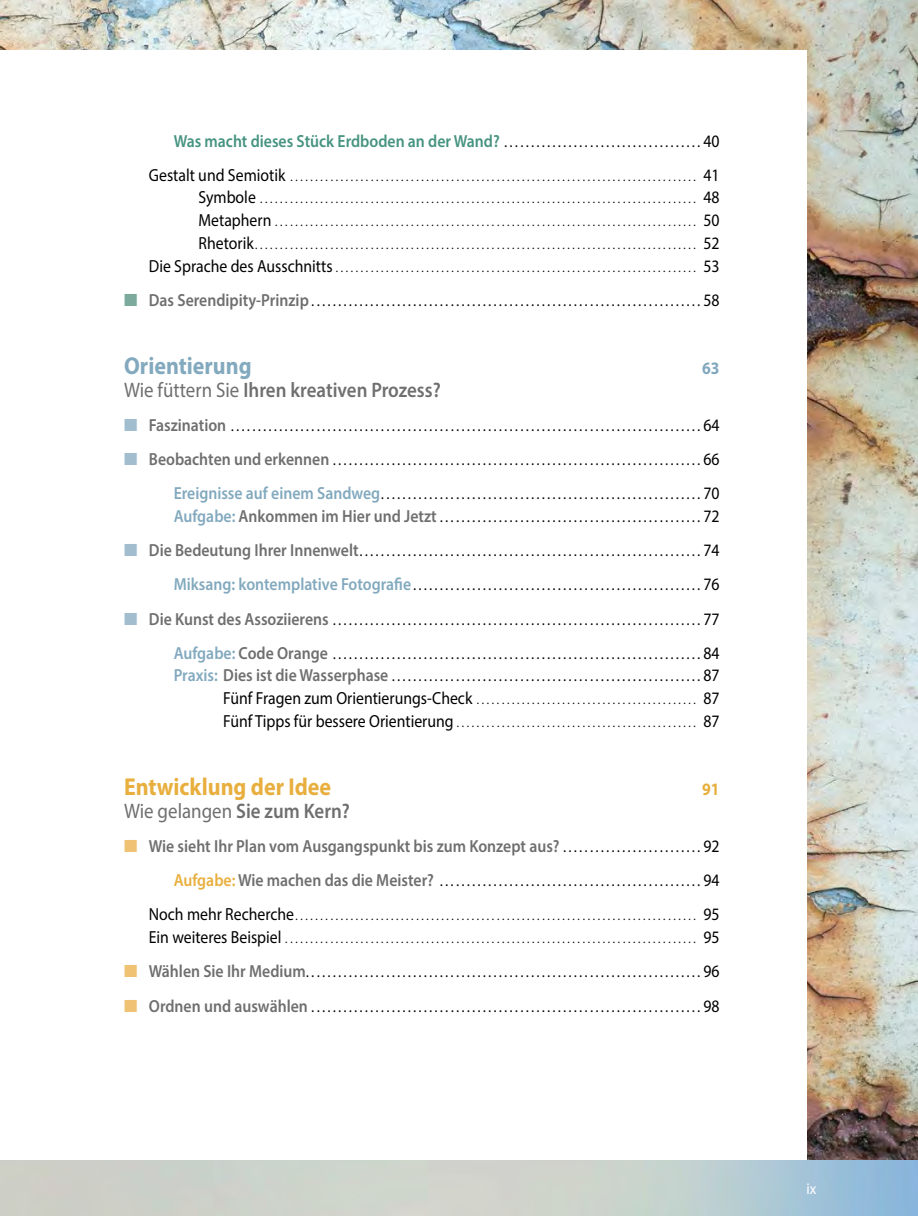
<style>
.page{position:relative;width:918px;height:1216px;background:#fff}
.page>*{position:absolute;margin:0;border:0;box-sizing:border-box;transform-origin:0 0}
.Heading_1_IVZ{font:700 24.5px "Myriad Pro";color:#e8af3e;scale:.9 1}
.Heading_1_IVZ-2{font:700 24.5px "Myriad Pro";color:#82a9be;scale:.9 1}
.Heading_2_IVZ{font:600 21px "Myriad Pro";color:#706f6f;scale:.9 1}
.Heading_2_IVZ-2{font:21px "Myriad Pro";color:#706f6f;scale:.9 1}
.Heading_3_IVZ{font:600 17.5px "Myriad Pro";color:#706f6f;scale:.9 1}
.Sonterüberschrift_IV{font:600 17.5px "Myriad Pro";color:#469381;scale:.9 1}
.Heading_1_IVZ-3{font:700 17.5px "Myriad Pro";color:#82a9be;scale:.9 1}
.Heading_1_IVZ-4{font:700 17.5px "Myriad Pro";color:#e8af3e;scale:.9 1}
.Seitenzahl{font:15.75px "Myriad Pro";color:#fff;scale:.9 1}
.Heading_3_IVZ-2{font:600 12.25px "Myriad Pro";color:#000;scale:.9 1}
.Sonterüberschrift_IV-2{font:600 12.25px "Myriad Pro";color:#000;scale:.9 1}
.Heading_4_IVZ{font:12.25px "Myriad Pro";color:#000;scale:.9 1}
.Heading_5_IVZ{font:12.25px "Myriad Pro";color:#000;scale:.9 1}
.Sondertext_IVZ{font:12.25px "Myriad Pro";color:#000;scale:.9 1}
.s1{font-size:12.25px;color:#000}
.s2{font-weight:400;color:#000}
.s3{font-size:17.5px}
.s4{color:#7cab9e}
.s5{font-size:17.5px;color:#706f6f}
.s6{font-weight:400;font-size:17.5px}
.s7{font-weight:400}
.s8{color:#a2bdce}
.s9{font-size:17.5px;color:#82a9be}
.s10{font-weight:600}
.s11{color:#efc373}
.s12{font-size:17.5px;color:#e8af3e}
</style>
<div class="page">
<img style="left:0;top:1159px;width:918px;height:56px">
<img style="left:0;top:0;width:918px;height:1159px">
<div style="left:0;top:50px;width:806px;height:1109px;background:#fff"></div>
<p class="Sonterüberschrift_IV" style="left:174px;top:129px;width:608px">Was macht dieses Stück Erdboden an der Wand? <span class="s1">.....................................</span><span class="s2">40</span></p>
<p class="Heading_4_IVZ" style="left:149px;top:169px;width:635px"><span class="s3">Gestalt und Semiotik</span> ................................................................................. <span class="s3">41</span></p>
<p class="Heading_5_IVZ" style="left:198px;top:192px;width:580px"><span class="s3">Symbole</span> ....................................................................................... <span class="s3">48</span></p>
<p class="Heading_5_IVZ" style="left:198px;top:214px;width:580px"><span class="s3">Metaphern</span>.................................................................................... <span class="s3">50</span></p>
<p class="Heading_5_IVZ" style="left:198px;top:237px;width:580px"><span class="s3">Rhetorik</span>........................................................................................ <span class="s3">52</span></p>
<p class="Heading_4_IVZ" style="left:149px;top:260px;width:635px"><span class="s3">Die Sprache des Ausschnitts</span>........................................................................ <span class="s3">53</span></p>
<p class="Heading_3_IVZ-2" style="left:124px;top:294px;width:663px"><span class="s4">■</span> <span class="s5">Das Serendipity-Prinzip</span>.........................................................................<span class="s6">58</span></p>
<p class="Heading_1_IVZ-2" style="left:124px;top:350px;width:143px">Orientierung</p>
<p class="Heading_1_IVZ-3" style="left:702px;top:357px;width:21px">63</p>
<p class="Heading_2_IVZ" style="left:124px;top:376px;width:353px"><span class="s7">Wie füttern Sie</span> Ihren kreativen Prozess?</p>
<p class="Heading_3_IVZ-2" style="left:124px;top:419px;width:663px"><span class="s8">■</span> <span class="s5">Faszination</span> ........................................................................................<span class="s6">64</span></p>
<p class="Heading_3_IVZ-2" style="left:124px;top:453px;width:663px"><span class="s8">■</span> <span class="s5">Beobachten und erkennen</span>.....................................................................<span class="s6">66</span></p>
<p class="Sonterüberschrift_IV-2" style="left:174px;top:487px;width:608px"><span class="s9">Ereignisse auf einem Sandweg</span>............................................................<span class="s6">70</span></p>
<p class="Sonterüberschrift_IV-2" style="left:174px;top:510px;width:608px"><span class="s9">Aufgabe:</span> <span class="s5">Ankommen im Hier und Jetzt</span> .................................................<span class="s6">72</span></p>
<p class="Heading_3_IVZ-2" style="left:124px;top:544px;width:663px"><span class="s8">■</span> <span class="s5">Die Bedeutung Ihrer Innenwelt</span>................................................................<span class="s6">74</span></p>
<p class="Sonterüberschrift_IV-2" style="left:174px;top:578px;width:608px"><span class="s9">Miksang: kontemplative Fotografie</span>......................................................<span class="s6">76</span></p>
<p class="Heading_3_IVZ-2" style="left:124px;top:612px;width:663px"><span class="s8">■</span> <span class="s5">Die Kunst des Assoziierens</span> .....................................................................<span class="s6">77</span></p>
<p class="Sonterüberschrift_IV-2" style="left:174px;top:646px;width:608px"><span class="s9">Aufgabe:</span> <span class="s5">Code Orange</span> .....................................................................<span class="s6">84</span></p>
<p class="Sonterüberschrift_IV-2" style="left:174px;top:669px;width:608px"><span class="s9">Praxis:</span><span class="s5">Dies ist die Wasserphase</span> ..........................................................<span class="s6">87</span></p>
<p class="Sondertext_IVZ" style="left:223px;top:692px;width:553px"><span class="s3">Fünf Fragen zum Orientierungs-Check</span> ............................................ <span class="s3">87</span></p>
<p class="Sondertext_IVZ" style="left:223px;top:715px;width:553px"><span class="s3">Fünf Tipps für bessere Orientierung</span>................................................ <span class="s3">87</span></p>
<p class="Heading_1_IVZ" style="left:124px;top:771px;width:232px">Entwicklung der Idee</p>
<p class="Heading_1_IVZ-4" style="left:702px;top:778px;width:21px">91</p>
<p class="Heading_2_IVZ-2" style="left:124px;top:798px;width:253px">Wie gelangen <span class="s10">Sie zum Kern?</span></p>
<p class="Heading_3_IVZ" style="left:124px;top:835px;width:663px"><span class="s11">■</span> Wie sieht Ihr Plan vom Ausgangspunkt bis zum Konzept aus? <span class="s1">. . . . . . . . . . . . . . . . . . . . . . . . . .</span> <span class="s2">92</span></p>
<p class="Sonterüberschrift_IV-2" style="left:174px;top:874px;width:608px"><span class="s12">Aufgabe:</span> <span class="s5">Wie machen das die Meister?</span> .................................................<span class="s6">94</span></p>
<p class="Heading_4_IVZ" style="left:149px;top:908px;width:635px"><span class="s3">Noch mehr Recherche</span>................................................................................ <span class="s3">95</span></p>
<p class="Heading_4_IVZ" style="left:149px;top:931px;width:635px"><span class="s3">Ein weiteres Beispiel</span>.................................................................................. <span class="s3">95</span></p>
<p class="Heading_3_IVZ-2" style="left:124px;top:965px;width:663px"><span class="s11">■</span> <span class="s5">Wählen Sie Ihr Medium</span>..........................................................................<span class="s6">96</span></p>
<p class="Heading_3_IVZ-2" style="left:124px;top:999px;width:663px"><span class="s11">■</span> <span class="s5">Ordnen und auswählen</span>.........................................................................<span class="s6">98</span></p>
<p class="Seitenzahl" style="left:806px;top:1178px;width:12px">ix</p>
</div>
